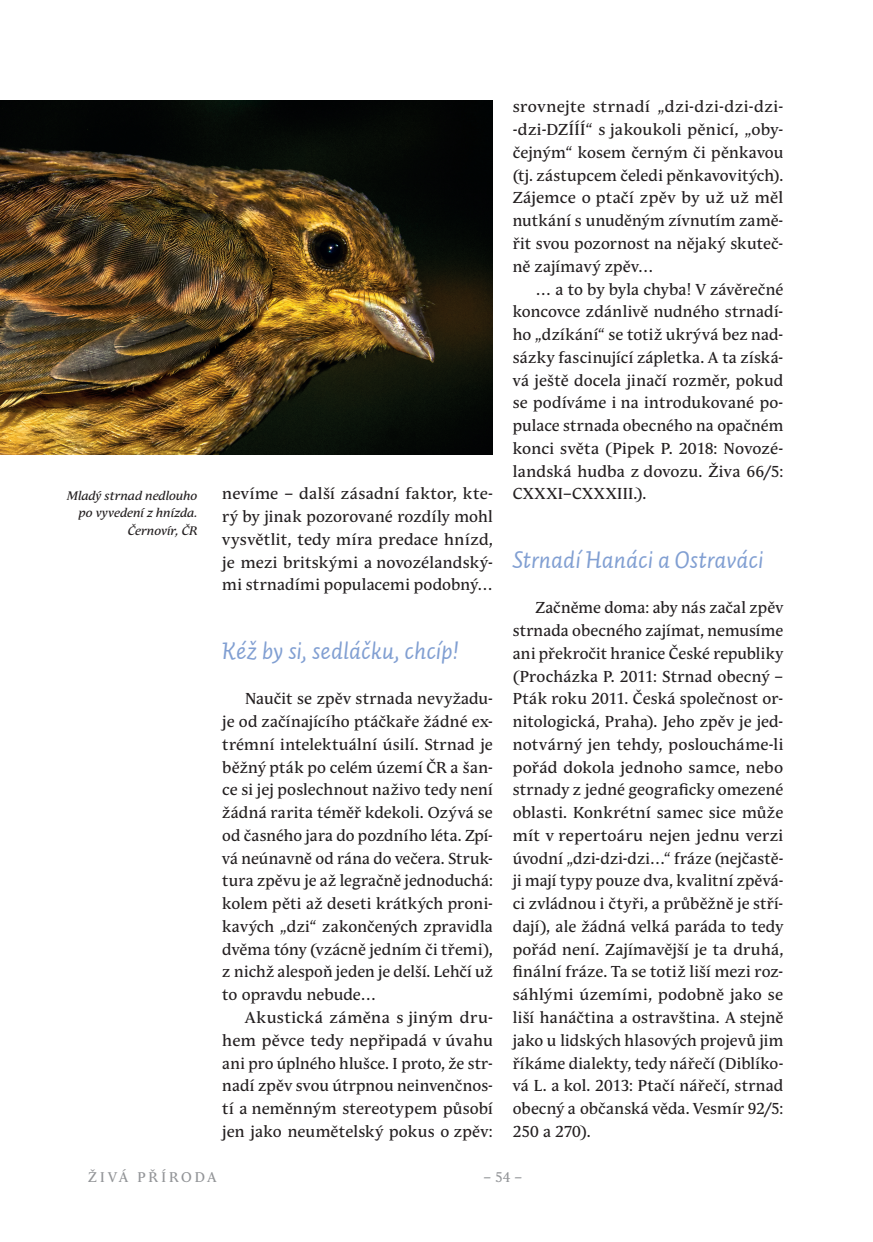
<style>
.page{position:relative;width:873px;height:1242px;background:#fff}
.page>*{position:absolute;margin:0;border:0;box-sizing:border-box;transform-origin:0 0}
.t1{font:24.5px "Auto 2 Italic LF";color:#819fd2}
.t2{font:15.75px/22.8px "Andulka Text Pro";letter-spacing:.01em;color:#231f20;text-align:justify}
.t3{font:14px "Andulka Text Pro";letter-spacing:.195em;color:#939598}
.t4{font:italic 12.25px/17.5px "Andulka Text Pro";color:#231f20;text-align:right}
</style>
<div class="page">
<img style="left:0;top:100px;width:492px;height:354px">
<p class="t4" style="left:67px;top:487px;width:132px">Mladý strnad nedlouho po vyvedení z hnízda.<br>Černovír, ČR</p>
<p class="t2" style="left:222px;top:482px;width:272px">nevíme – další zásadní faktor, kte&shy;rý by jinak pozorované rozdíly mohl vysvětlit, tedy míra predace hnízd, je mezi britskými a novozélandský&shy;mi strnadími populacemi podobný…</p>
<h1 class="t1" style="left:222px;top:634px;width:238px">Kéž by si, sedláčku, chcíp!</h1>
<p class="t2" style="left:222px;top:687px;width:272px;text-indent:23px">Naučit se zpěv strnada nevyžadu&shy;je od začínajícího ptáčkaře žádné ex&shy;trémní intelektuální úsilí. Strnad je běžný pták po celém území ČR a šan&shy;ce si jej poslechnout naživo tedy není žádná rarita téměř kdekoli. Ozývá se od časného jara do pozdního léta. Zpí&shy;vá neúnavně od rána do večera. Struk&shy;tura zpěvu je až legračně jednoduchá: kolem pěti až deseti krátkých proni&shy;kavých „dzi“ zakončených zpravidla dvěma tóny (vzácně jedním či třemi), z nichž alespoň jeden je delší. Lehčí už to opravdu nebude…</p>
<p class="t2" style="left:222px;top:1006px;width:272px;text-indent:23px">Akustická záměna s jiným dru&shy;hem pěvce tedy nepřipadá v úvahu ani pro úplného hlušce. I proto, že str&shy;nadí zpěv svou útrpnou neinvenčnos&shy;tí a neměnným stereotypem působí jen jako neumětelský pokus o zpěv:</p>
<p class="t2" style="left:512px;top:96px;width:272px">srovnejte strnadí „dzi-dzi-dzi-dzi--dzi-DZÍÍÍ“ s jakoukoli pěnicí, „oby&shy;čejným“ kosem černým či pěnkavou (tj. zástupcem čeledi pěnkavovitých).<br>Zájemce o ptačí zpěv by už už měl nutkání s unuděným zívnutím zamě&shy;řit svou pozornost na nějaký skuteč&shy;ně zajímavý zpěv…</p>
<p class="t2" style="left:512px;top:278px;width:272px;text-indent:23px">… a to by byla chyba! V závěrečné koncovce zdánlivě nudného strnadí&shy;ho „dzíkání“ se totiž ukrývá bez nad&shy;sázky fascinující zápletka. A ta získá&shy;vá ještě docela jinačí rozměr, pokud se podíváme i na introdukované po&shy;pulace strnada obecného na opačném konci světa (Pipek P. 2018: Novozé&shy;landská hudba z dovozu. Živa 66/5:<br>CXXXI–CXXXIII.).</p>
<h1 class="t1" style="left:512px;top:543px;width:252px">Strnadí Hanáci a Ostraváci</h1>
<p class="t2" style="left:512px;top:596px;width:272px;text-indent:23px">Začněme doma: aby nás začal zpěv strnada obecného zajímat, nemusíme ani překročit hranice České republiky (Procházka P. 2011: Strnad obecný – Pták roku 2011. Česká společnost or&shy;nitologická, Praha). Jeho zpěv je jed&shy;notvárný jen tehdy, posloucháme-li pořád dokola jednoho samce, nebo strnady z jedné geograficky omezené oblasti. Konkrétní samec sice může mít v repertoáru nejen jednu verzi úvodní „dzi-dzi-dzi…“ fráze (nejčastě&shy;ji mají typy pouze dva, kvalitní zpěvá&shy;ci zvládnou i čtyři, a průběžně je stří&shy;dají), ale žádná velká paráda to tedy pořád není. Zajímavější je ta druhá, finální fráze. Ta se totiž liší mezi roz&shy;sáhlými územími, podobně jako se liší hanáčtina a ostravština. A stejně jako u lidských hlasových projevů jim říkáme dialekty, tedy nářečí (Diblíko&shy;vá L. a kol. 2013: Ptačí nářečí, strnad obecný a občanská věda. Vesmír 92/5:<br>250 a 270).</p>
<p class="t3" style="left:88px;top:1169px;width:130px">ŽIVÁ PŘÍRODA</p>
<p class="t3" style="left:483px;top:1169px;width:40px">– 54 –</p>
</div>
